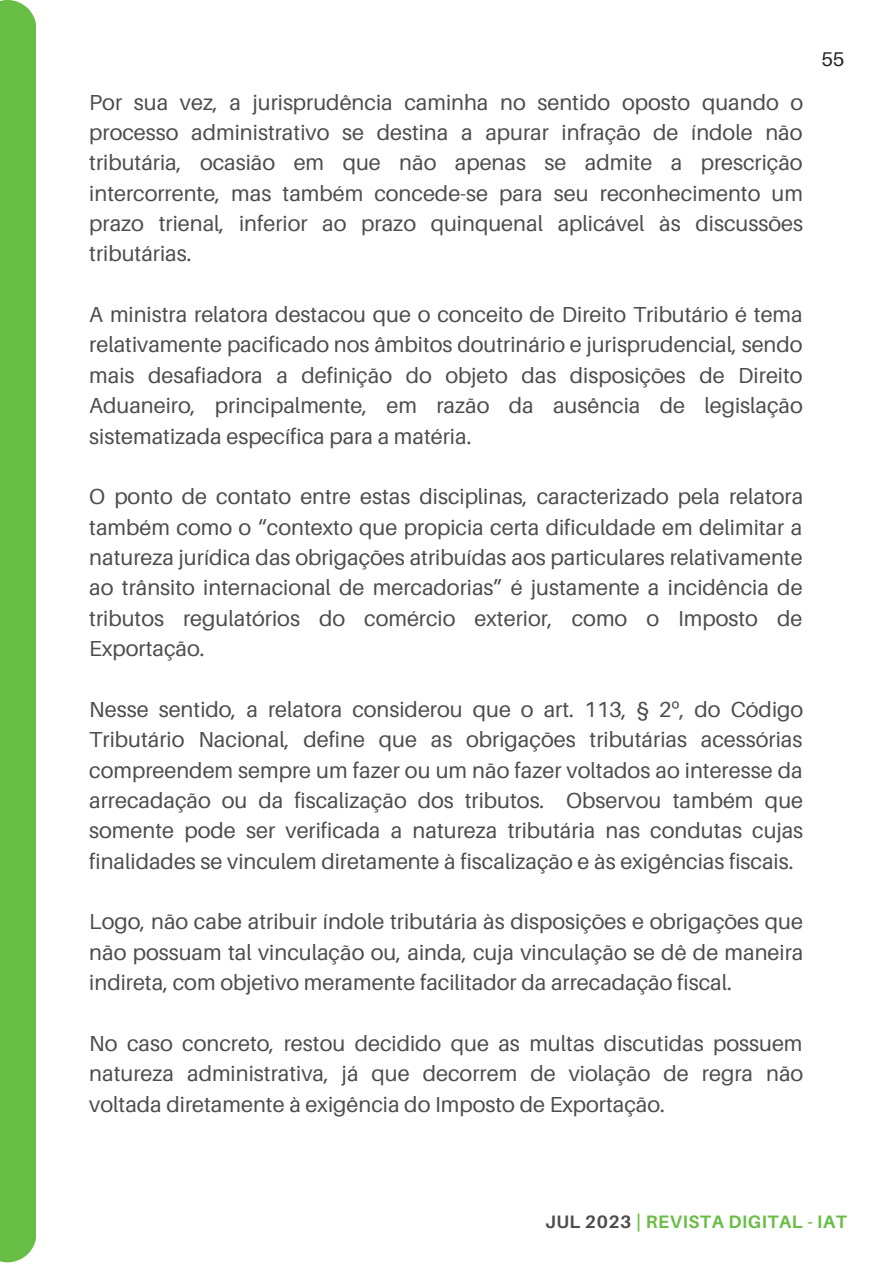
<style>
.page{position:relative;width:893px;height:1264px;background:#fff}
.page>*{position:absolute;margin:0;border:0;box-sizing:border-box;transform-origin:0 0}
.t1{font:21.75px/30.3px "Aileron";color:#4d4d4d;text-align:justify}
.t2{font:19.8px "Aileron";color:#222}
.t3{font:700 18px "Aileron";letter-spacing:.03em;color:#69bd45}
.s1{font-family:"Noto Sans"}
.s2{color:#4d4d4d}
</style>
<div class="page">
<div style="left:0;top:0;width:36px;height:1262px;background:#68bd44"></div>
<p class="t1" style="left:89px;top:86px;width:715px">Por sua vez, a jurisprudência caminha no sentido oposto quando o processo administrativo se destina a apurar infração de índole não tributária, ocasião em que não apenas se admite a prescrição intercorrente, mas também concede-se para seu reconhecimento um prazo trienal, inferior ao prazo quinquenal aplicável às discussões tributárias.</p>
<p class="t1" style="left:89px;top:299px;width:715px">A ministra relatora destacou que o conceito de Direito Tributário é tema relativamente pacificado nos âmbitos doutrinário e jurisprudencial, sendo mais desafiadora a definição do objeto das disposições de Direito Aduaneiro, principalmente, em razão da ausência de legislação sistematizada específica para a matéria.</p>
<p class="t1" style="left:89px;top:481px;width:715px">O ponto de contato entre estas disciplinas, caracterizado pela relatora também como o “contexto que propicia certa dificuldade em delimitar a natureza jurídica das obrigações atribuídas aos particulares relativamente ao trânsito internacional de mercadorias” é justamente a incidência de tributos regulatórios do comércio exterior, como o Imposto de Exportação.</p>
<p class="t1" style="left:89px;top:693px;width:715px">Nesse sentido, a relatora considerou que o art. 113, § 2<span class="s1">º</span>, do Código Tributário Nacional, define que as obrigações tributárias acessórias compreendem sempre um fazer ou um não fazer voltados ao interesse da arrecadação ou da fiscalização dos tributos. Observou também que somente pode ser verificada a natureza tributária nas condutas cujas finalidades se vinculem diretamente à fiscalização e às exigências fiscais.</p>
<p class="t1" style="left:89px;top:906px;width:715px">Logo, não cabe atribuir índole tributária às disposições e obrigações que não possuam tal vinculação ou, ainda, cuja vinculação se dê de maneira indireta, com objetivo meramente facilitador da arrecadação fiscal.</p>
<p class="t1" style="left:89px;top:1027px;width:715px">No caso concreto, restou decidido que as multas discutidas possuem natureza administrativa, já que decorrem de violação de regra não voltada diretamente à exigência do Imposto de Exportação.</p>
<p class="t2" style="left:821px;top:47px;width:24px">55</p>
<p class="t3" style="left:545px;top:1210px;width:303px"><span class="s2">JUL 2023</span> | REVISTA DIGITAL - IAT</p>
</div>
